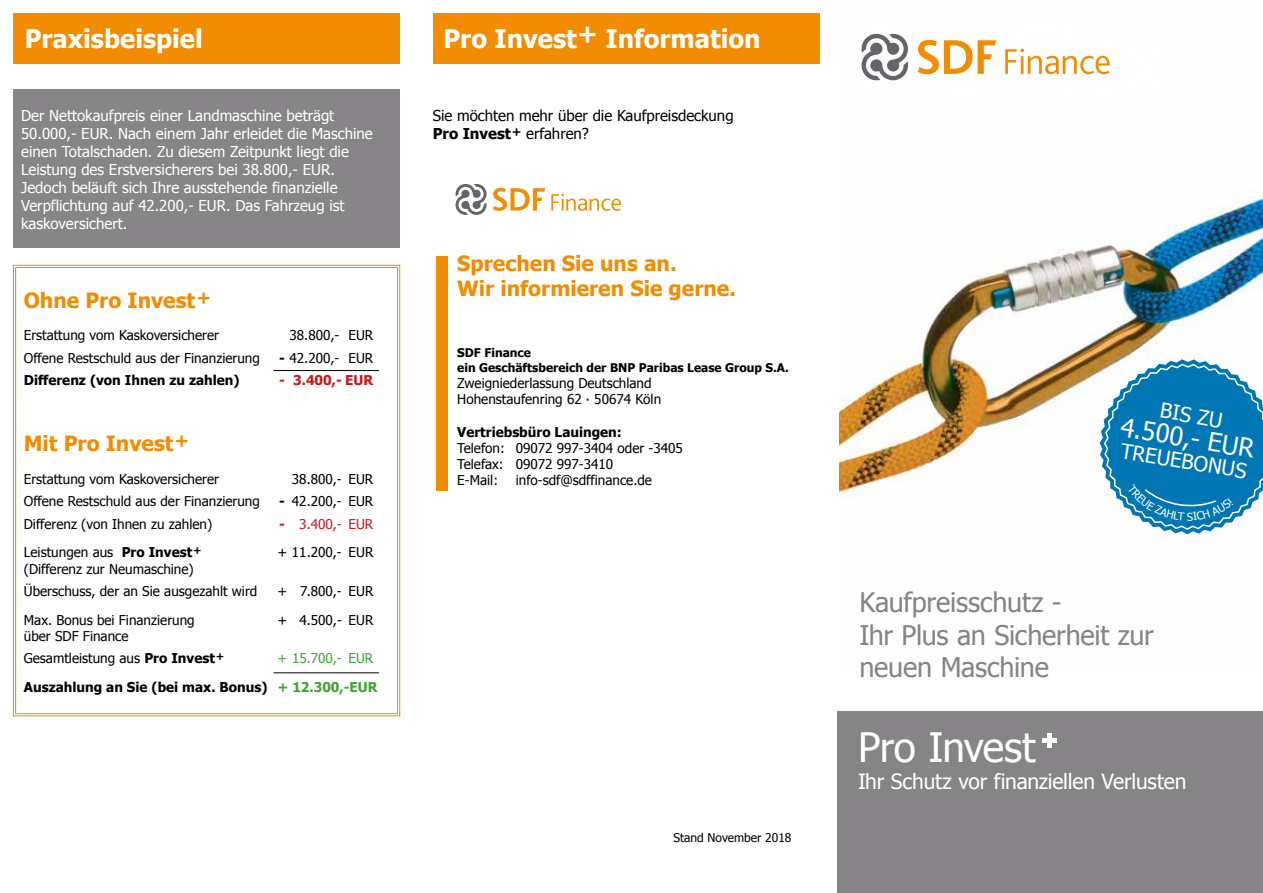
<style>
.page{position:relative;width:1263px;height:893px;background:#fff}
.page>*{position:absolute;margin:0;border:0;box-sizing:border-box;transform-origin:0 0}
.t1{font:40.5px "Tahoma";letter-spacing:-.015em;color:#fff}
.t2{font:27px/32.4px "Tahoma";letter-spacing:-.01em;color:#868486}
.t3{font:700 25.5px "Tahoma";color:#fff}
.t4{font:25.5px "Tahoma";color:#fff}
.t5{font:700 21px/25.2px "Tahoma";color:#f28c00}
.t6{font:21px "Tahoma";letter-spacing:-.01em;color:#fff}
.t7{font:20.7px "Tahoma";color:#fff}
.t8{font:15px/18px "Tahoma";color:#fff}
.t9{font:15px/18px "Tahoma";color:#000}
.t10{font:13.5px/16.2px "Tahoma";color:#000}
.t11{font:700 13.5px/28.5px "Tahoma";color:#000}
.t12{font:13.5px "Tahoma";color:#cd171a}
.t13{font:700 13.5px "Tahoma";color:#cd171a}
.t14{font:700 12px/14.4px "Tahoma";color:#000}
.t15{font:12px "Tahoma";color:#000}
.s1{font-weight:700}
.s2{font-weight:400;color:#3fa535}
.s3{color:#3fa535}
</style>
<div class="page">
<img style="left:840px;top:33px;width:423px;height:502px">
<div style="left:13px;top:89px;width:387px;height:159px;background:#878587"></div>
<hr style="left:273px;top:370px;width:106px;height:1px;background:#000">
<svg style="left:918px;top:40px;width:78px;height:34px"></svg>
<svg style="left:861px;top:34px;width:47px;height:46px"></svg>
<svg style="left:1005px;top:49px;width:105px;height:25px"></svg>
<div style="left:838px;top:711px;width:425px;height:182px;background:#868486"></div>
<hr style="left:1042px;top:739px;width:15px;height:4px;background:#fff">
<hr style="left:1047px;top:733px;width:4px;height:15px;background:#fff">
<div style="left:436px;top:256px;width:12px;height:235px;background:#f28c00"></div>
<svg style="left:493px;top:188px;width:52px;height:23px"></svg>
<svg style="left:455px;top:184px;width:32px;height:31px"></svg>
<svg style="left:551px;top:194px;width:70px;height:17px"></svg>
<div style="left:433px;top:13px;width:387px;height:51px;background:#f28c00"></div>
<div style="left:13px;top:13px;width:387px;height:51px;background:#f28c00"></div>
<hr style="left:273px;top:672px;width:106px;height:1px;background:#000">
<svg style="left:1099px;top:359px;width:164px;height:175px"></svg>
<h3 class="t3" style="left:25px;top:20px;width:180px">Praxisbeispiel</h3>
<h3 class="t3" style="left:443px;top:20px;width:319px">Pro Invest+ Information</h3>
<p class="t8" style="left:21px;top:106px;width:353px">Der Nettokaufpreis einer Landmaschine beträgt 50.000,- EUR. Nach einem Jahr erleidet die Maschine einen Totalschaden. Zu diesem Zeitpunkt liegt die Leistung des Erstversicherers bei 38.800,- EUR.<br>Jedoch beläuft sich Ihre ausstehende finanzielle Verpflichtung auf 42.200,- EUR. Das Fahrzeug ist kaskoversichert.</p>
<h3 class="t5" style="left:24px;top:286px;width:189px">Ohne Pro Invest<sup>+</sup></h3>
<p class="t10" style="left:24px;top:327px;width:197px">Erstattung vom Kaskoversicherer</p>
<p class="t10" style="left:289px;top:327px;width:85px">38.800,- EUR</p>
<p class="t10" style="left:24px;top:349px;width:238px">Offene Restschuld aus der Finanzierung</p>
<p class="t10" style="left:279px;top:349px;width:96px"><span class="s1">-</span> 42.200,- EUR</p>
<p class="t11" style="left:24px;top:365px;width:217px">Differenz (von Ihnen zu zahlen)</p>
<p class="t13" style="left:279px;top:371px;width:96px">- 3.400,- EUR</p>
<h3 class="t5" style="left:24px;top:430px;width:167px">Mit Pro Invest<sup>+</sup></h3>
<p class="t10" style="left:24px;top:470px;width:197px">Erstattung vom Kaskoversicherer</p>
<p class="t10" style="left:292px;top:470px;width:83px">38.800,- EUR</p>
<p class="t10" style="left:24px;top:493px;width:238px">Offene Restschuld aus der Finanzierung</p>
<p class="t10" style="left:279px;top:493px;width:96px"><span class="s1">-</span> 42.200,- EUR</p>
<p class="t10" style="left:24px;top:515px;width:190px">Differenz (von Ihnen zu zahlen)</p>
<p class="t12" style="left:279px;top:515px;width:96px"><span class="s1">-</span> 3.400,- EUR</p>
<p class="t10" style="left:24px;top:544px;width:179px">Leistungen aus <span class="s1">Pro Invest</span><sup>+</sup></p>
<p class="t10" style="left:277px;top:544px;width:98px">+ 11.200,- EUR</p>
<p class="t10" style="left:24px;top:557px;width:235px;line-height:22.5px">(Differenz zur Neumaschine)<br>Überschuss, der an Sie ausgezahlt wird</p>
<p class="t10" style="left:277px;top:582px;width:98px">+ 7.800,- EUR</p>
<p class="t10" style="left:24px;top:611px;width:172px">Max. Bonus bei Finanzierung</p>
<p class="t10" style="left:277px;top:611px;width:98px">+ 4.500,- EUR</p>
<p class="t10" style="left:24px;top:624px;width:202px;line-height:22.5px">über SDF Finance<br>Gesamtleistung aus <span class="s1">Pro Invest</span><sup>+</sup></p>
<p class="t11" style="left:24px;top:643px;width:355px;text-indent:254px"><span class="s2">+ 15.700,- EUR<br></span>Auszahlung an Sie (bei max. Bonus) <span class="s3">+ 12.300,-EUR</span></p>
<p class="t9" style="left:433px;top:106px;width:302px">Sie möchten mehr über die Kaufpreisdeckung<br><span class="s1">Pro Invest</span><sup>+</sup> erfahren?</p>
<h3 class="t5" style="left:457px;top:250px;width:280px">Sprechen Sie uns an.<br>Wir informieren Sie gerne.</h3>
<p class="t14" style="left:457px;top:345px;width:333px">SDF Finance<br>ein Geschäftsbereich der BNP Paribas Lease Group S.A.</p>
<p class="t10" style="left:457px;top:374px;width:205px">Zweigniederlassung Deutschland<br>Hohenstaufenring 62 ∙ 50674 Köln</p>
<p class="t11" style="left:457px;top:417px;width:166px">Vertriebsbüro Lauingen:</p>
<p class="t10" style="left:457px;top:439px;width:227px">Telefon: 09072 997-3404 oder -3405<br>Telefax: 09072 997-3410<br>E-Mail:</p>
<p class="t10" style="left:516px;top:472px;width:138px">info-sdf@sdffinance.de</p>
<p class="t15" style="left:673px;top:830px;width:120px">Stand November 2018</p>
<h3 class="t7" style="left:1162px;top:396px;width:64px;rotate:9deg">BIS ZU</h3>
<h3 class="t4" style="left:1124px;top:409px;width:137px;rotate:10deg">4.500,- EUR</h3>
<h3 class="t7" style="left:1123px;top:437px;width:129px;rotate:9deg">TREUEBONUS</h3>
<h2 class="t2" style="left:859px;top:585px;width:296px">Kaufpreisschutz -<br>Ihr Plus an Sicherheit zur neuen Maschine</h2>
<h1 class="t1" style="left:858px;top:720px;width:179px">Pro Invest</h1>
<h3 class="t6" style="left:858px;top:767px;width:330px">Ihr Schutz vor finanziellen Verlusten</h3>
</div>
